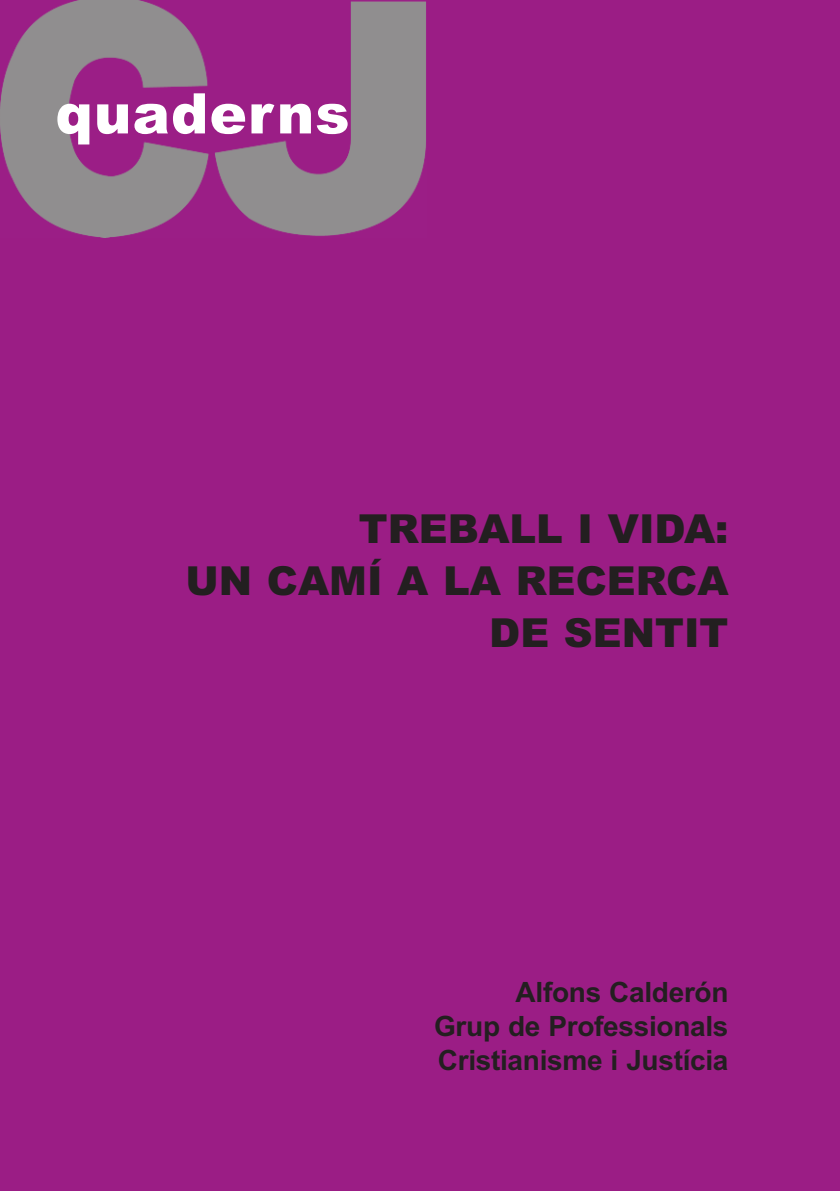
<style>
.page{position:relative;width:840px;height:1191px;background:#fff}
.page>*{position:absolute;margin:0;border:0;box-sizing:border-box;transform-origin:0 0}
.t1{font:900 56px "Arial";letter-spacing:.02em;color:#fff}
.t2{font:900 40px/52px "Arial";color:#231f20;text-align:right}
.t3{font:700 28px/34px "Arial";letter-spacing:-.01em;color:#231f20;text-align:justify}
</style>
<div class="page">
<div style="left:0;top:0;width:839px;height:1191px;background:#9b1d85"></div>
<img style="left:0;top:0;width:426px;height:237px">
<h1 class="t1" style="left:55px;top:81px;width:295px">quaderns</h1>
<h2 class="t2" style="left:185px;top:503px;width:544px">TREBALL I VIDA:<br>UN CAMÍ A LA RECERCA<br>DE SENTIT</h2>
<p class="t3" style="left:434px;top:975px;width:296px;text-indent:81px">Alfons Calderón Grup de Professionals Cristianisme i Justícia</p>
</div>
